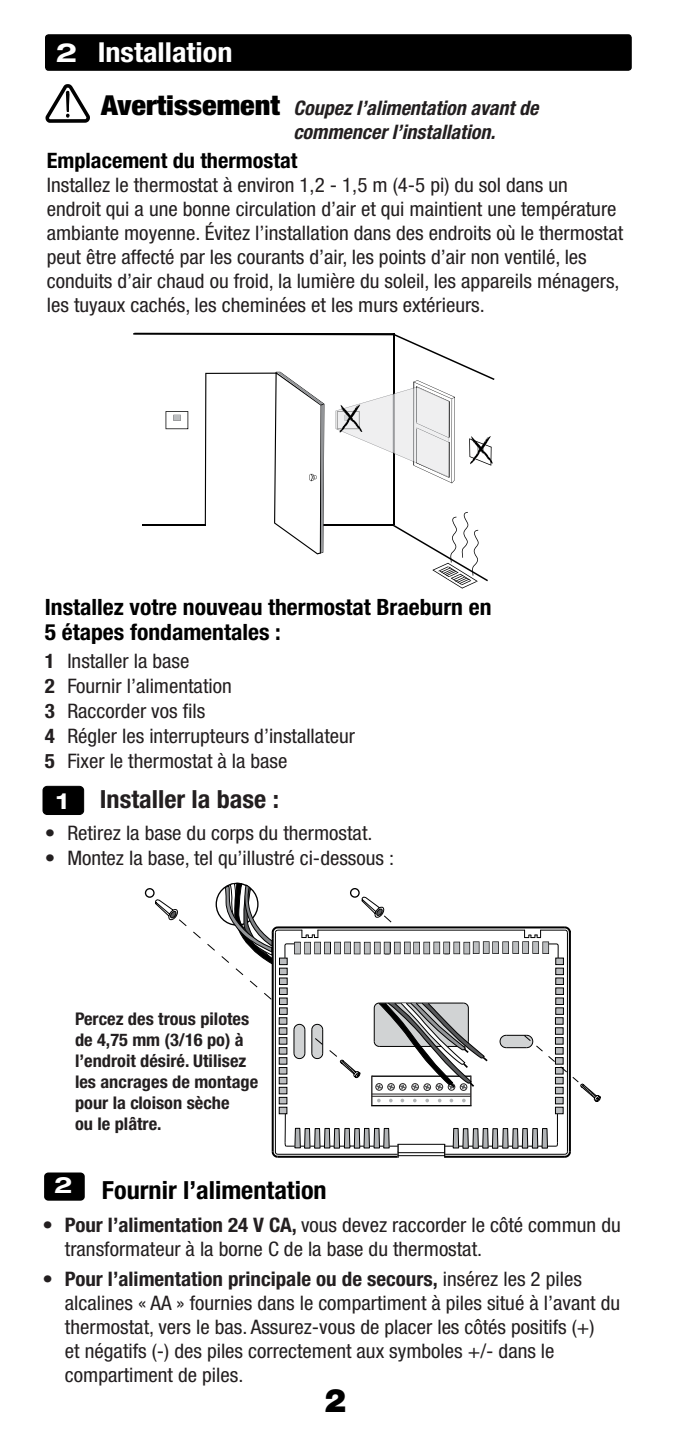
<style>
.page{position:relative;width:675px;height:1441px;background:#fff}
.page>*{position:absolute;margin:0;border:0;box-sizing:border-box;transform-origin:0 0}
.t1{font:900 32.5px "Helvetica Neue LT Std";color:#000}
.t2{font:700 condensed 27.5px "Helvetica Neue LT Std";color:#fff;scale:1.1 1}
.t3{font:700 condensed 25px "Helvetica Neue LT Std";color:#000;scale:1.05 1}
.t4{font:700 condensed 25px "Helvetica Neue LT Std";color:#231f20;scale:1.05 1}
.t5{font:700 condensed 22.5px/25px "Helvetica Neue LT Std";color:#000;scale:1.05 1}
.t6{font:700 expanded 22.5px "Helvetica Neue LT Std";color:#fff}
.t7{font:700 condensed 21.25px "Helvetica Neue LT Std";color:#000;scale:1.05 1}
.t8{font:condensed 20px/24px "Helvetica Neue LT Std";color:#231f20;scale:1.05 1}
.t9{font:italic 700 condensed 20px/24px "Helvetica Neue LT Std";color:#231f20}
.t10{font:700 condensed 17.5px/21px "Helvetica Neue LT Std";color:#231f20;scale:1.05 1}
.s1{font-stretch:expanded;font-size:26.25px}
.s2{font-weight:900;font-style:normal;font-size:27.5px;color:#000}
.s3{font-weight:700}
</style>
<div class="page">
<div style="left:43px;top:786px;width:41px;height:28px;background:#000;border-radius:4px"></div>
<div style="left:43px;top:785px;width:41px;height:29px;border:1px solid #000;border-radius:4px"></div>
<div style="left:45px;top:34px;width:587px;height:37px;background:#000;border-radius:4px"></div>
<svg style="left:133px;top:333px;width:362px;height:255px"></svg>
<hr style="left:272px;top:937px;width:2px;height:214px;background:#000">
<hr style="left:275px;top:932px;width:1px;height:219px;background:#000">
<hr style="left:371px;top:1104px;width:101px;height:2px;background:#000">
<hr style="left:567px;top:932px;width:1px;height:219px;background:#000">
<hr style="left:569px;top:930px;width:2px;height:221px;background:#000">
<div style="left:279px;top:1106px;width:8px;height:7px;background:#bcbec0;border:1px solid #000"></div>
<svg style="left:271px;top:1111px;width:300px;height:46px"></svg>
<div style="left:354px;top:1128px;width:6px;height:19px;background:#b1b4b6"></div>
<div style="left:354px;top:1127px;width:6px;height:21px;border:1px solid #000"></div>
<div style="left:364px;top:1128px;width:5px;height:19px;background:#b1b4b6"></div>
<div style="left:364px;top:1127px;width:6px;height:21px;border:1px solid #000"></div>
<div style="left:374px;top:1128px;width:6px;height:19px;background:#b1b4b6"></div>
<div style="left:374px;top:1127px;width:6px;height:21px;border:1px solid #000"></div>
<div style="left:384px;top:1128px;width:5px;height:19px;background:#b1b4b6"></div>
<div style="left:383px;top:1127px;width:7px;height:21px;border:1px solid #000"></div>
<div style="left:453px;top:1128px;width:6px;height:19px;background:#b1b4b6"></div>
<div style="left:453px;top:1127px;width:6px;height:21px;border:1px solid #000"></div>
<div style="left:463px;top:1128px;width:5px;height:19px;background:#b1b4b6"></div>
<div style="left:463px;top:1128px;width:6px;height:20px;border:1px solid #000"></div>
<div style="left:473px;top:1128px;width:5px;height:19px;background:#b1b4b6"></div>
<div style="left:473px;top:1128px;width:6px;height:20px;border:1px solid #000"></div>
<div style="left:483px;top:1128px;width:5px;height:19px;background:#b1b4b6"></div>
<div style="left:482px;top:1127px;width:7px;height:21px;border:1px solid #000"></div>
<div style="left:492px;top:1128px;width:6px;height:19px;background:#b1b4b6"></div>
<div style="left:492px;top:1128px;width:6px;height:20px;border:1px solid #000"></div>
<div style="left:503px;top:1128px;width:5px;height:19px;background:#b1b4b6"></div>
<div style="left:502px;top:1127px;width:6px;height:21px;border:1px solid #000"></div>
<div style="left:513px;top:1128px;width:5px;height:19px;background:#b1b4b6"></div>
<div style="left:512px;top:1128px;width:6px;height:20px;border:1px solid #000"></div>
<div style="left:522px;top:1128px;width:6px;height:19px;background:#b1b4b6"></div>
<div style="left:522px;top:1127px;width:6px;height:21px;border:1px solid #000"></div>
<div style="left:532px;top:1128px;width:6px;height:19px;background:#b1b4b6"></div>
<div style="left:532px;top:1127px;width:6px;height:21px;border:1px solid #000"></div>
<div style="left:542px;top:1128px;width:6px;height:19px;background:#b1b4b6"></div>
<div style="left:542px;top:1127px;width:6px;height:21px;border:1px solid #000"></div>
<div style="left:555px;top:1106px;width:8px;height:7px;background:#bcbec0;border:1px solid #000"></div>
<hr style="left:371px;top:1075px;width:1px;height:30px;background:#221f1f">
<hr style="left:470px;top:1075px;width:2px;height:30px;background:#221f1f">
<div style="left:145px;top:887px;width:10px;height:10px;border:1px solid #000;border-radius:50%"></div>
<svg style="left:155px;top:882px;width:446px;height:220px"></svg>
<svg style="left:45px;top:84px;width:45px;height:39px"></svg>
<div style="left:44px;top:1172px;width:41px;height:28px;background:#000;border-radius:4px"></div>
<h2 class="t2" style="left:56px;top:35px;width:162px"><span class="s1">2</span> Installation</h2>
<p class="t9" style="left:293px;top:96px;width:246px;text-indent:-192px"><span class="s2">Avertissement</span> Coupez l’alimentation avant de commencer l’installation.</p>
<p class="t7" style="left:47px;top:148px;width:240px">Emplacement du thermostat</p>
<p class="t8" style="left:47px;top:173px;width:551px">Installez le thermostat à environ 1,2 - 1,5 m (4-5 pi) du sol dans un endroit qui a une bonne circulation d’air et qui maintient une température ambiante moyenne. Évitez l’installation dans des endroits où le thermostat peut être affecté par les courants d’air, les points d’air non ventilé, les conduits d’air chaud ou froid, la lumière du soleil, les appareils ménagers, les tuyaux cachés, les cheminées et les murs extérieurs.</p>
<p class="t5" style="left:45px;top:594px;width:427px">Installez votre nouveau thermostat Braeburn en<br>5 étapes fondamentales :</p>
<p class="t8" style="left:45px;top:647px;width:297px;line-height:25px"><span class="s3">1</span> Installer la base<br><span class="s3">2</span> Fournir l’alimentation<br><span class="s3">3</span> Raccorder vos fils<br><span class="s3">4</span> Régler les interrupteurs d’installateur<br><span class="s3">5</span> Fixer le thermostat à la base</p>
<p class="t4" style="left:100px;top:783px;width:172px">Installer la base :</p>
<p class="t8" style="left:45px;top:820px;width:314px">• Retirez la base du corps du thermostat.</p>
<p class="t8" style="left:45px;top:845px;width:334px">• Montez la base, tel qu’illustré ci-dessous :</p>
<p class="t6" style="left:56px;top:787px;width:14px">1</p>
<p class="t10" style="left:75px;top:1007px;width:176px">Percez des trous pilotes de 4,75 mm (3/16 po) à l’endroit désiré. Utilisez les ancrages de montage pour la cloison sèche<br>ou le plâtre.</p>
<p class="t6" style="left:54px;top:1170px;width:20px">2</p>
<p class="t3" style="left:102px;top:1174px;width:216px">Fournir l’alimentation</p>
<p class="t8" style="left:65px;top:1212px;width:531px;text-indent:-22px">• <span class="s3">Pour l’alimentation 24 V CA,</span> vous devez raccorder le côté commun du transformateur à la borne C de la base du thermostat.</p>
<p class="t8" style="left:65px;top:1266px;width:530px;text-indent:-22px">• <span class="s3">Pour l’alimentation principale ou de secours,</span> insérez les 2 piles alcalines « AA » fournies dans le compartiment à piles situé à l’avant du thermostat, vers le bas. Assurez-vous de placer les côtés positifs (+)<br>et négatifs (-) des piles correctement aux symboles +/- dans le compartiment de piles.</p>
<h1 class="t1" style="left:324px;top:1380px;width:23px">2</h1>
</div>
